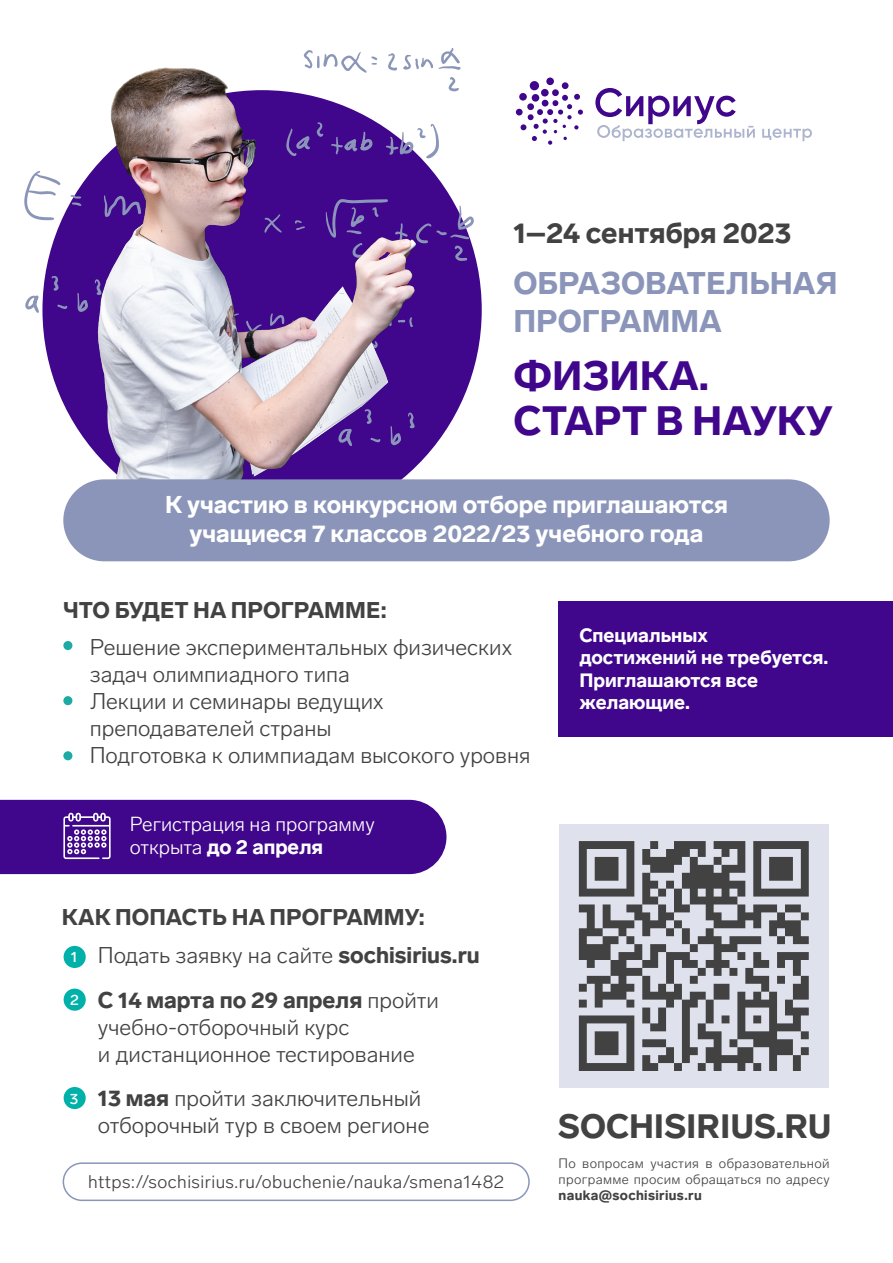
<style>
.page{position:relative;width:893px;height:1263px;background:#fff}
.page>*{position:absolute;margin:0;border:0;box-sizing:border-box;transform-origin:0 0}
.t1{font:900 40.5px/44.5px "Lab Grotesque";color:#40068b}
.t2{font:900 33.3px "Lab Grotesque";color:#424242}
.t3{font:900 30.9px/38.1px "Lab Grotesque";color:#8a95b9}
.t4{font:900 28.5px "Lab Grotesque";color:#424242}
.t5{font:900 24px/28.8px "Lab Grotesque";color:#fff;text-align:center}
.t6{font:300 22.5px/27px "Lab Grotesque";color:#424242}
.t7{font:900 22.5px "Lab Grotesque";color:#424242}
.t8{font:300 20.1px/23px "Lab Grotesque";color:#fff}
.t9{font:900 19.05px/22.5px "Lab Grotesque";color:#fff}
.t10{font:300 18.15px "Lab Grotesque";letter-spacing:.025em;color:#424242}
.t11{font:500 14.85px "Lab Grotesque";color:#fff}
.t12{font:300 13.5px/16.2px "Lab Grotesque";letter-spacing:.025em;color:#424242}
.t13{font:900 13.5px "Lab Grotesque";letter-spacing:.025em;color:#424242}
.s1{font-weight:900}
</style>
<div class="page">
<div style="left:559px;top:601px;width:334px;height:136px;background:#40068b"></div>
<svg style="left:42px;top:91px;width:440px;height:361px"></svg>
<div style="left:559px;top:824px;width:270px;height:264px;background:#dfe2ec"></div>
<div style="left:63px;top:641px;width:9px;height:9px;background:#1baba4;border-radius:50%"></div>
<div style="left:63px;top:696px;width:9px;height:9px;background:#1baba4;border-radius:50%"></div>
<div style="left:63px;top:751px;width:9px;height:9px;background:#1baba4;border-radius:50%"></div>
<div style="left:63px;top:1162px;width:467px;height:39px;border:2px solid #8a95b9;border-radius:19px"></div>
<div style="left:64px;top:946px;width:22px;height:22px;background:#00b1aa;border-radius:50%"></div>
<div style="left:64px;top:988px;width:22px;height:23px;background:#00b1aa;border-radius:50%"></div>
<div style="left:64px;top:1087px;width:22px;height:22px;background:#00b1aa;border-radius:50%"></div>
<div style="left:0;top:800px;width:446px;height:74px;background:#40068b"></div>
<svg style="left:579px;top:841px;width:230px;height:230px"></svg>
<svg style="left:516px;top:78px;width:67px;height:67px"></svg>
<svg style="left:762px;top:129px;width:50px;height:12px"></svg>
<svg style="left:595px;top:88px;width:160px;height:53px"></svg>
<svg style="left:430px;top:124px;width:10px;height:35px"></svg>
<svg style="left:24px;top:171px;width:37px;height:49px"></svg>
<svg style="left:70px;top:195px;width:11px;height:11px"></svg>
<svg style="left:25px;top:295px;width:14px;height:18px"></svg>
<svg style="left:52px;top:276px;width:7px;height:15px"></svg>
<svg style="left:57px;top:305px;width:10px;height:4px"></svg>
<svg style="left:77px;top:293px;width:4px;height:19px"></svg>
<svg style="left:430px;top:205px;width:44px;height:56px;background:#60369f"></svg>
<svg style="left:304px;top:50px;width:57px;height:4px"></svg>
<svg style="left:391px;top:48px;width:70px;height:22px"></svg>
<svg style="left:448px;top:77px;width:11px;height:14px"></svg>
<img style="left:81px;top:54px;width:349px;height:425px">
<div style="left:63px;top:479px;width:767px;height:82px;background:#8a95b9;border-radius:41px"></div>
<p class="t4" style="left:513px;top:217px;width:279px">1–24 сентября 2023</p>
<h3 class="t3" style="left:513px;top:265px;width:326px">ОБРАЗОВАТЕЛЬНАЯ<br>ПРОГРАММА</h3>
<h1 class="t1" style="left:513px;top:354px;width:321px">ФИЗИКА.<br>СТАРТ В НАУКУ</h1>
<p class="t5" style="left:165px;top:491px;width:564px">К участию в конкурсном отборе приглашаются учащиеся 7 классов 2022/23 учебного года</p>
<p class="t7" style="left:63px;top:596px;width:325px">ЧТО БУДЕТ НА ПРОГРАММЕ:</p>
<p class="t6" style="left:90px;top:634px;width:442px">Решение экспериментальных физических задач олимпиадного типа<br>Лекции и семинары ведущих преподавателей страны<br>Подготовка к олимпиадам высокого уровня</p>
<p class="t8" style="left:130px;top:813px;width:246px">Регистрация на программу открыта <span class="s1">до 2 апреля</span></p>
<p class="t7" style="left:62px;top:903px;width:365px">КАК ПОПАСТЬ НА ПРОГРАММУ:</p>
<p class="t11" style="left:71px;top:948px;width:8px">1</p>
<p class="t11" style="left:70px;top:990px;width:10px">2</p>
<p class="t6" style="left:98px;top:942px;width:383px">Подать заявку на сайте <span class="s1">sochisirius.ru</span></p>
<p class="t6" style="left:98px;top:987px;width:343px"><span class="s1">С 14 марта по 29 апреля</span> пройти учебно-отборочный курс<br>и дистанционное тестирование</p>
<p class="t11" style="left:70px;top:1089px;width:10px">3</p>
<p class="t6" style="left:98px;top:1085px;width:333px"><span class="s1">13 мая</span> пройти заключительный отборочный тур в своем регионе</p>
<p class="t10" style="left:88px;top:1171px;width:417px">https://sochisirius.ru/obuchenie/nauka/smena1482</p>
<p class="t9" style="left:579px;top:624px;width:250px">Специальных достижений не требуется.<br>Приглашаются все желающие.</p>
<h2 class="t2" style="left:558px;top:1106px;width:275px">SOCHISIRIUS.RU</h2>
<p class="t12" style="left:559px;top:1155px;width:273px">По вопросам участия в образовательной программе просим обращаться по адресу</p>
<p class="t13" style="left:559px;top:1187px;width:145px">nauka@sochisirius.ru</p>
</div>
